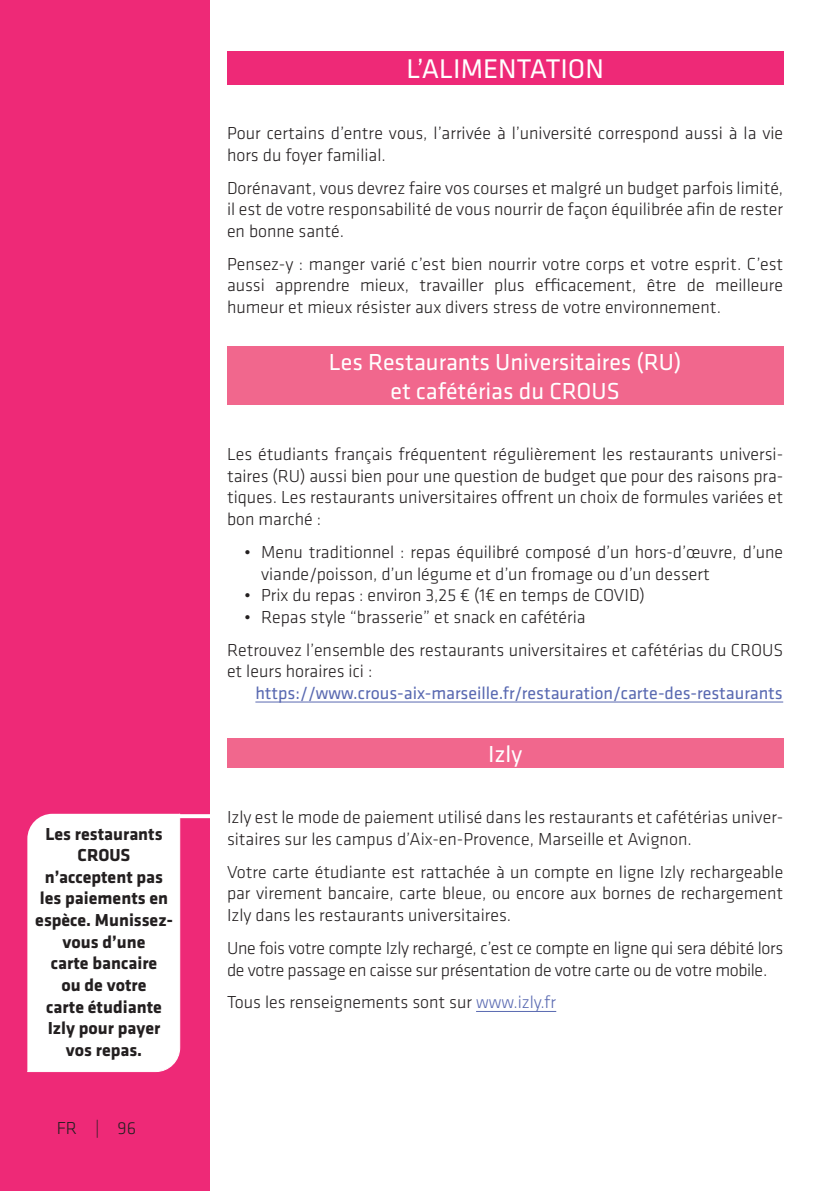
<style>
.page{position:relative;width:840px;height:1191px;background:#fff}
.page>*{position:absolute;margin:0;border:0;box-sizing:border-box;transform-origin:0 0}
.t1{font:28px "Klavika Basic";color:#fff}
.t2{font:24px/28.8px "Klavika Basic";color:#fff;text-align:center}
.t3{font:300 18px/21.6px "Klavika Basic";color:#231f20}
.t4{font:300 18px/21.6px "Klavika Basic";letter-spacing:-.02em;color:#231f20}
.t5{font:700 18px/21.6px "Klavika Basic";color:#231f20;text-align:center}
.t6{font:18px "Klavika Basic";color:#5969b1}
.s1{color:#5969b1}
</style>
<div class="page">
<div style="left:227px;top:51px;width:555px;height:34px;background:#ee2977"></div>
<div style="left:227px;top:346px;width:555px;height:59px;background:#f1678d"></div>
<hr style="left:255px;top:701px;width:527px;height:1px;background:#5969b1">
<div style="left:227px;top:738px;width:555px;height:30px;background:#f1678d"></div>
<hr style="left:476px;top:1011px;width:80px;height:1px;background:#5969b1">
<div style="left:0;top:0;width:209px;height:1191px;background:#ee2977"></div>
<div style="left:27px;top:813px;width:153px;height:259px;background:#fff"></div>
<svg style="left:179px;top:814px;width:31px;height:4px"></svg>
<p class="t5" style="left:35px;top:822px;width:139px">Les restaurants<br>CROUS n’acceptent pas les paiements en espèce. Munissez&shy;vous d’une<br>carte bancaire<br>ou de votre<br>carte étudiante<br>Izly pour payer vos repas.</p>
<p class="t3" style="left:57px;top:1117px;width:81px">FR | 96</p>
<h1 class="t1" style="left:406px;top:50px;width:199px">L’ALIMENTATION</h1>
<p class="t3" style="left:227px;top:122px;width:557px">Pour certains d’entre vous, l’arrivée à l’université correspond aussi à la vie hors du foyer familial.</p>
<p class="t3" style="left:227px;top:177px;width:557px;text-align:justify">Dorénavant, vous devrez faire vos courses et malgré un budget parfois limité, il est de votre responsabilité de vous nourrir de façon équilibrée afin de rester en bonne santé.</p>
<p class="t3" style="left:227px;top:253px;width:557px;text-align:justify">Pensez-y : manger varié c’est bien nourrir votre corps et votre esprit. C’est aussi apprendre mieux, travailler plus efficacement, être de meilleure humeur et mieux résister aux divers stress de votre environnement.</p>
<h2 class="t2" style="left:329px;top:347px;width:353px">Les Restaurants Universitaires (RU) et cafétérias du CROUS</h2>
<p class="t3" style="left:227px;top:443px;width:557px;text-align:justify">Les étudiants français fréquentent régulièrement les restaurants universi&shy;taires (RU) aussi bien pour une question de budget que pour des raisons pra&shy;tiques. Les restaurants universitaires offrent un choix de formules variées et bon marché :</p>
<p class="t3" style="left:261px;top:541px;width:523px;text-indent:-17px">• Menu traditionnel : repas équilibré composé d’un hors-d’œuvre, d’une viande/poisson, d’un légume et d’un fromage ou d’un dessert</p>
<p class="t3" style="left:244px;top:584px;width:402px">• Prix du repas : environ 3,25 € (1€ en temps de COVID)</p>
<p class="t3" style="left:227px;top:600px;width:557px;line-height:33px;text-indent:17px">• Repas style “brasserie” et snack en cafétéria<br>Retrouvez l’ensemble des restaurants universitaires et cafétérias du CROUS</p>
<p class="t3" style="left:227px;top:660px;width:147px">et leurs horaires ici :</p>
<p class="t6" style="left:255px;top:681px;width:528px">https://www.crous-aix-marseille.fr/restauration/carte-des-restaurants</p>
<h2 class="t2" style="left:488px;top:738px;width:36px">Izly</h2>
<p class="t3" style="left:227px;top:806px;width:557px">Izly est le mode de paiement utilisé dans les restaurants et cafétérias univer&shy;sitaires sur les campus d’Aix-en-Provence, Marseille et Avignon.</p>
<p class="t3" style="left:227px;top:860px;width:557px;text-align:justify">Votre carte étudiante est rattachée à un compte en ligne Izly rechargeable par virement bancaire, carte bleue, ou encore aux bornes de rechargement Izly dans les restaurants universitaires.</p>
<p class="t4" style="left:227px;top:937px;width:557px">Une fois votre compte Izly rechargé, c’est ce compte en ligne qui sera débité lors de votre passage en caisse sur présentation de votre carte ou de votre mobile.</p>
<p class="t3" style="left:227px;top:991px;width:330px">Tous les renseignements sont sur <span class="s1">www.izly.fr</span></p>
</div>
